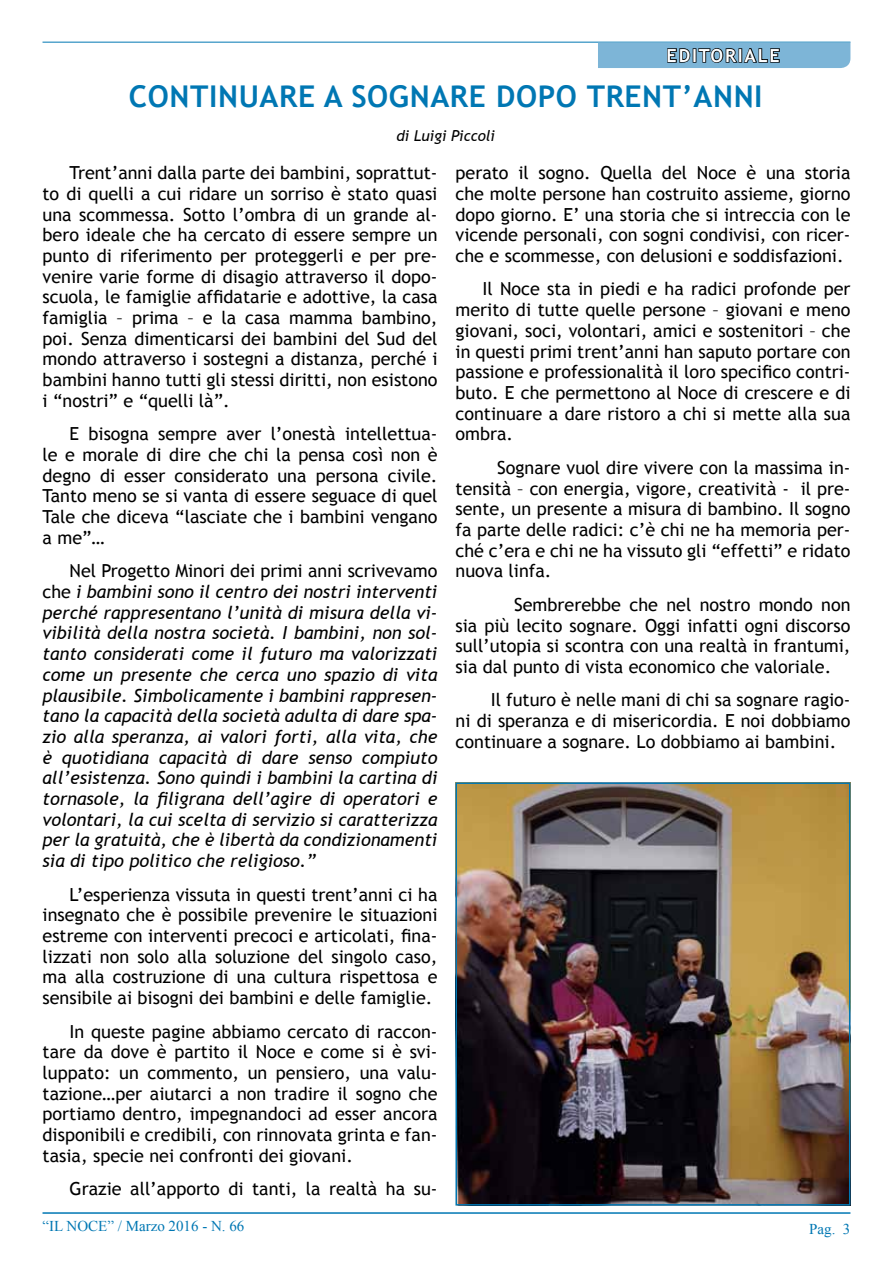
<style>
.page{position:relative;width:893px;height:1263px;background:#fff}
.page>*{position:absolute;margin:0;border:0;box-sizing:border-box;transform-origin:0 0}
.t1{font:700 30px "Trebuchet MS";letter-spacing:.02em;color:#0077b3}
.t2{font:18px/20.7px "Trebuchet MS";color:#000;text-align:justify}
.t3{font:italic 18px/20.7px "Trebuchet MS";color:#000;text-align:justify}
.t4{font:700 18px "Trebuchet MS";color:#fff}
.t5{font:15px "Times New Roman";color:#0077b3}
.t6{font:italic 15px "Trebuchet MS";color:#000}
.s1{font-style:normal}
</style>
<div class="page">
<hr style="left:43px;top:42px;width:807px;height:1px;background:#0077b3">
<hr style="left:43px;top:1212px;width:807px;height:2px;background:#0077b3">
<svg style="left:598px;top:43px;width:252px;height:25px;background:#6d9ebb"></svg>
<img style="left:458px;top:785px;width:389px;height:417px">
<div style="left:455px;top:782px;width:395px;height:423px;border:2px solid #0077b3"></div>
<p class="t4" style="left:667px;top:44px;width:25px">EDITORIALE</p>
<h1 class="t1" style="left:129px;top:78px;width:635px">CONTINUARE A SOGNARE DOPO TRENT’ANNI</h1>
<p class="t6" style="left:396px;top:127px;width:100px">di Luigi Piccoli</p>
<p class="t2" style="left:43px;top:163px;width:397px;text-indent:27px">Trent’anni dalla parte dei bambini, soprattut&shy;to di quelli a cui ridare un sorriso è stato quasi una scommessa. Sotto l’ombra di un grande al&shy;bero ideale che ha cercato di essere sempre un punto di riferimento per proteggerli e per pre&shy;venire varie forme di disagio attraverso il dopo&shy;scuola, le famiglie affidatarie e adottive, la casa famiglia – prima – e la casa mamma bambino, poi. Senza dimenticarsi dei bambini del Sud del mondo attraverso i sostegni a distanza, perché i bambini hanno tutti gli stessi diritti, non esistono i “nostri” e “quelli là”.</p>
<p class="t2" style="left:43px;top:424px;width:396px;text-indent:27px">E bisogna sempre aver l’onestà intellettua&shy;le e morale di dire che chi la pensa così non è degno di esser considerato una persona civile.<br>Tanto meno se si vanta di essere seguace di quel Tale che diceva “lasciate che i bambini vengano a me”…</p>
<p class="t3" style="left:43px;top:561px;width:396px;text-indent:27px"><span class="s1">Nel Progetto Minori dei primi anni scrivevamo che</span> i bambini sono il centro dei nostri interventi perché rappresentano l’unità di misura della vi&shy;vibilità della nostra società. I bambini, non sol&shy;tanto considerati come il futuro ma valorizzati come un presente che cerca uno spazio di vita plausibile. Simbolicamente i bambini rappresen&shy;tano la capacità della società adulta di dare spa&shy;zio alla speranza, ai valori forti, alla vita, che è quotidiana capacità di dare senso compiuto all’esistenza. Sono quindi i bambini la cartina di tornasole, la filigrana dell’agire di operatori e volontari, la cui scelta di servizio si caratterizza per la gratuità, che è libertà da condizionamenti sia di tipo politico che religioso.”</p>
<p class="t2" style="left:43px;top:884px;width:396px;text-indent:27px">L’esperienza vissuta in questi trent’anni ci ha insegnato che è possibile prevenire le situazioni estreme con interventi precoci e articolati, fina&shy;lizzati non solo alla soluzione del singolo caso, ma alla costruzione di una cultura rispettosa e sensibile ai bisogni dei bambini e delle famiglie.</p>
<p class="t2" style="left:43px;top:1021px;width:396px;text-indent:27px">In queste pagine abbiamo cercato di raccon&shy;tare da dove è partito il Noce e come si è svi&shy;luppato: un commento, un pensiero, una valu&shy;tazione…per aiutarci a non tradire il sogno che portiamo dentro, impegnandoci ad esser ancora disponibili e credibili, con rinnovata grinta e fan&shy;tasia, specie nei confronti dei giovani.</p>
<p class="t2" style="left:70px;top:1179px;width:369px">Grazie all’apporto di tanti, la realtà ha su-</p>
<p class="t2" style="left:456px;top:163px;width:396px">perato il sogno. Quella del Noce è una storia che molte persone han costruito assieme, giorno dopo giorno. E’ una storia che si intreccia con le vicende personali, con sogni condivisi, con ricer&shy;che e scommesse, con delusioni e soddisfazioni.</p>
<p class="t2" style="left:456px;top:279px;width:396px;text-indent:27px">Il Noce sta in piedi e ha radici profonde per merito di tutte quelle persone – giovani e meno giovani, soci, volontari, amici e sostenitori – che in questi primi trent’anni han saputo portare con passione e professionalità il loro specifico contri&shy;buto. E che permettono al Noce di crescere e di continuare a dare ristoro a chi si mette alla sua ombra.</p>
<p class="t2" style="left:455px;top:457px;width:396px;text-indent:42px">Sognare vuol dire vivere con la massima in&shy;tensità – con energia, vigore, creatività - il pre&shy;sente, un presente a misura di bambino. Il sogno fa parte delle radici: c’è chi ne ha memoria per&shy;ché c’era e chi ne ha vissuto gli “effetti” e ridato nuova linfa.</p>
<p class="t2" style="left:456px;top:594px;width:396px;text-indent:59px">Sembrerebbe che nel nostro mondo non sia più lecito sognare. Oggi infatti ogni discorso sull’utopia si scontra con una realtà in frantumi, sia dal punto di vista economico che valoriale.</p>
<p class="t2" style="left:456px;top:690px;width:396px;text-indent:35px">Il futuro è nelle mani di chi sa sognare ragio&shy;ni di speranza e di misericordia. E noi dobbiamo continuare a sognare. Lo dobbiamo ai bambini.</p>
<p class="t5" style="left:43px;top:1216px;width:203px">“IL NOCE” / Marzo 2016 - N. 66</p>
<p class="t5" style="left:809px;top:1218px;width:43px">Pag. 3</p>
</div>
